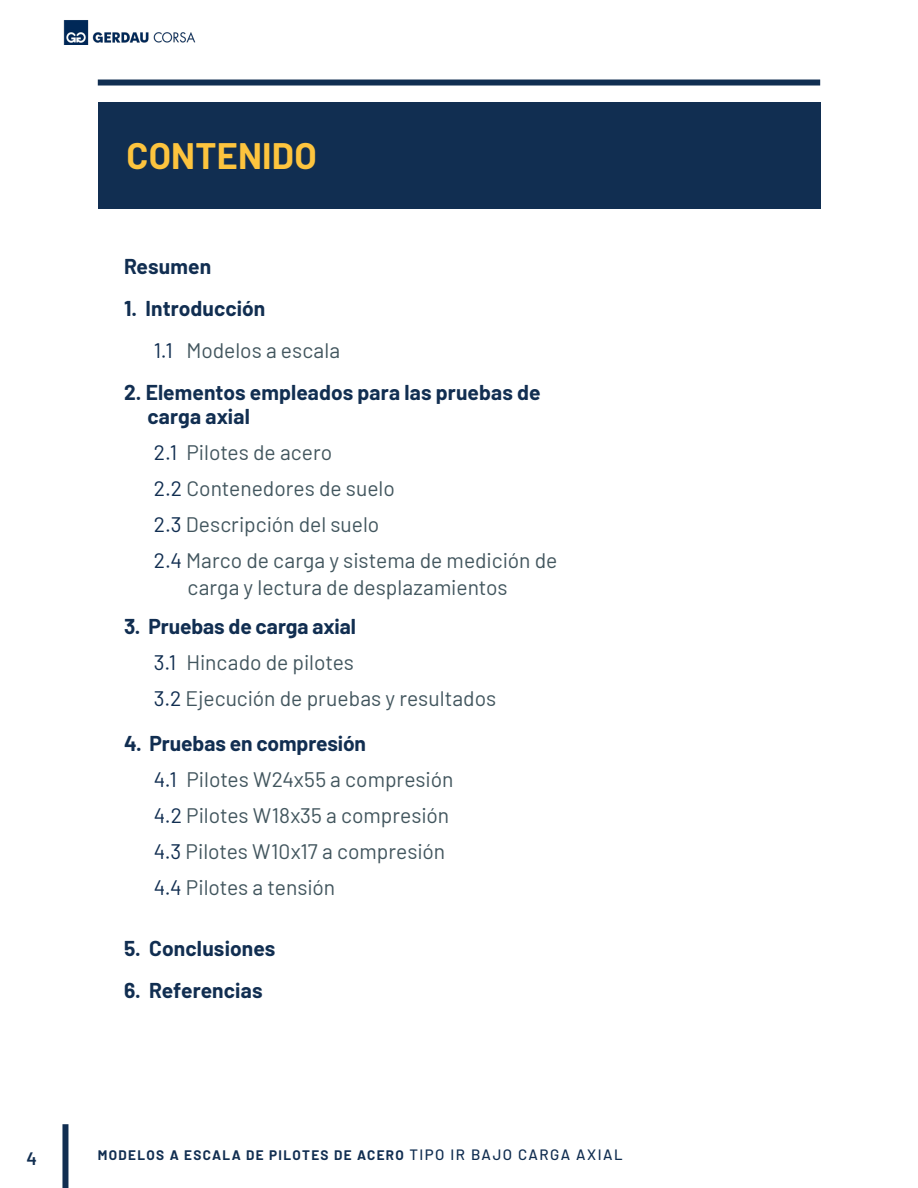
<style>
.page{position:relative;width:918px;height:1188px;background:#fff}
.page>*{position:absolute;margin:0;border:0;box-sizing:border-box;transform-origin:0 0}
.parrafos_grrises_bie{font:700 36px "Barlow";letter-spacing:.005em;color:#fdc43e}
.parrafos_grrises_bie-2{font:21px "Barlow";color:#42565e}
.parrafos_grrises_bie-3{font:700 21px "Barlow";letter-spacing:.005em;color:#112e51}
.t1{font:600 18px "Barlow";color:#112e51}
.t2{font:700 13.5px "Barlow";letter-spacing:.1em;color:#112e51}
.s1{color:#112e51}
.s2{font-weight:500;font-size:15px}
</style>
<div class="page">
<div style="left:98px;top:80px;width:722px;height:6px;background:#112e51"></div>
<div style="left:62px;top:1124px;width:6px;height:64px;background:#112e51"></div>
<img style="left:64px;top:20px;width:132px;height:25px">
<div style="left:98px;top:102px;width:723px;height:106px;background:#112e51"></div>
<p class="parrafos_grrises_bie" style="left:126px;top:129px;width:192px">CONTENIDO</p>
<p class="parrafos_grrises_bie-3" style="left:124px;top:251px;width:89px">Resumen</p>
<p class="parrafos_grrises_bie-3" style="left:124px;top:293px;width:143px">1. Introducción</p>
<p class="parrafos_grrises_bie-2" style="left:154px;top:335px;width:188px"><span class="s1">1.1</span> Modelos a escala</p>
<p class="parrafos_grrises_bie-3" style="left:124px;top:377px;width:418px">2. Elementos empleados para las pruebas de</p>
<p class="parrafos_grrises_bie-3" style="left:147px;top:401px;width:104px">carga axial</p>
<p class="parrafos_grrises_bie-2" style="left:154px;top:437px;width:180px"><span class="s1">2.1</span> Pilotes de acero</p>
<p class="parrafos_grrises_bie-2" style="left:154px;top:473px;width:243px"><span class="s1">2.2</span> Contenedores de suelo</p>
<p class="parrafos_grrises_bie-2" style="left:154px;top:509px;width:227px"><span class="s1">2.3</span> Descripción del suelo</p>
<p class="parrafos_grrises_bie-2" style="left:154px;top:545px;width:405px"><span class="s1">2.4</span> Marco de carga y sistema de medición de</p>
<p class="parrafos_grrises_bie-2" style="left:187px;top:572px;width:322px">carga y lectura de desplazamientos</p>
<p class="parrafos_grrises_bie-3" style="left:124px;top:611px;width:234px">3. Pruebas de carga axial</p>
<p class="parrafos_grrises_bie-2" style="left:154px;top:647px;width:202px"><span class="s1">3.1</span> Hincado de pilotes</p>
<p class="parrafos_grrises_bie-2" style="left:154px;top:683px;width:344px"><span class="s1">3.2</span> Ejecución de pruebas y resultados</p>
<p class="parrafos_grrises_bie-3" style="left:124px;top:728px;width:243px">4. Pruebas en compresión</p>
<p class="parrafos_grrises_bie-2" style="left:154px;top:764px;width:301px"><span class="s1">4.1</span> Pilotes W24x55 a compresión</p>
<p class="parrafos_grrises_bie-2" style="left:154px;top:800px;width:297px"><span class="s1">4.2</span> Pilotes W18x35 a compresión</p>
<p class="parrafos_grrises_bie-2" style="left:154px;top:836px;width:293px"><span class="s1">4.3</span> Pilotes W10x17 a compresión</p>
<p class="parrafos_grrises_bie-2" style="left:154px;top:872px;width:183px"><span class="s1">4.4</span> Pilotes a tensión</p>
<p class="parrafos_grrises_bie-3" style="left:124px;top:933px;width:153px">5. Conclusiones</p>
<p class="parrafos_grrises_bie-3" style="left:124px;top:975px;width:140px">6. Referencias</p>
<p class="t1" style="left:26px;top:1145px;width:12px">4</p>
<p class="t2" style="left:98px;top:1145px;width:526px">MODELOS A ESCALA DE PILOTES DE ACERO <span class="s2">TIPO IR BAJO CARGA AXIAL</span></p>
</div>
